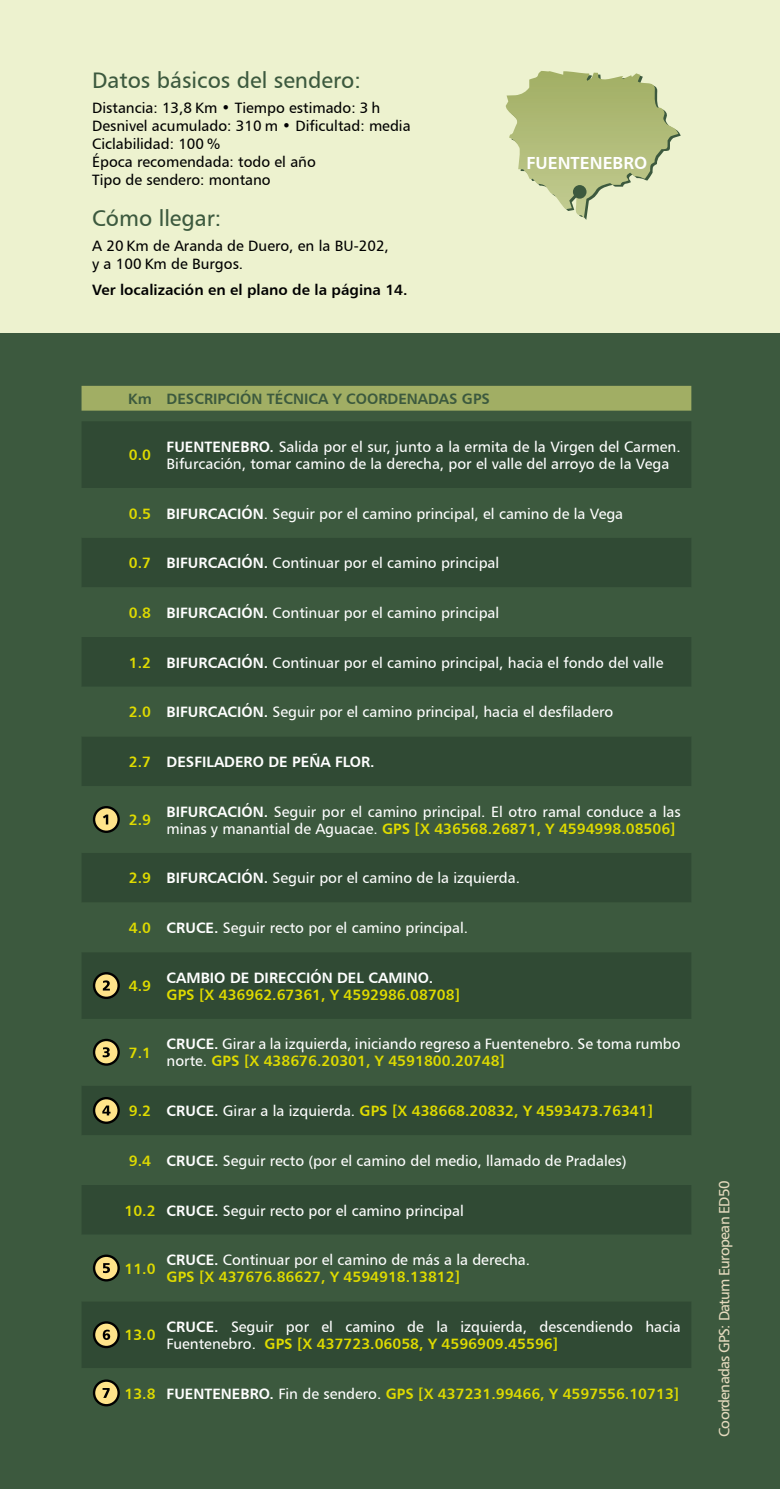
<style>
.page{position:relative;width:780px;height:1489px;background:#fff}
.page>*{position:absolute;margin:0;border:0;box-sizing:border-box;transform-origin:0 0}
.t1{font:22.5px "Humanist 777 BT Roman B";color:#3c593e}
.t2{font:17.5px "Humanist 777 BT Bold B";color:#fff}
.t3{font:15px/17px "Humanist 777 BT Roman B";color:#fff}
.t4{font:15px "Humanist 777 BT Bold B";color:#dfdb00}
.t5{font:15px/18px "Humanist 777 BT Roman B";color:#000}
.t6{font:15px "Humanist 777 BT Bold B";color:#fff}
.t7{font:15px "Humanist 777 BT Bold B";color:#000}
.t8{font:15px "Humanist 777 BT Bold B";color:#3c593e}
.t9{font:15px "Humanist 777 BT Roman B";letter-spacing:-.05em;color:#e5dabe}
.s1{font-family:"Humanist 777 BT Bold B"}
.s2{color:#dfdb00}
.s3{font-family:"Humanist 777 BT Roman B";color:#fff}
.s4{color:#fff}
</style>
<div class="page">
<div style="left:0;top:0;width:780px;height:1488px;background:#edf2cf"></div>
<div style="left:0;top:333px;width:780px;height:1155px;background:#3c593e"></div>
<div style="left:81px;top:386px;width:610px;height:24px;background:#a1ae64"></div>
<div style="left:82px;top:421px;width:609px;height:67px;background:#304a34"></div>
<svg style="left:82px;top:538px;width:609px;height:869px"></svg>
<svg style="left:93px;top:806px;width:27px;height:27px"></svg>
<div style="left:95px;top:808px;width:22px;height:22px;background:#ffe48a;border-radius:50%"></div>
<svg style="left:103px;top:814px;width:5px;height:10px"></svg>
<svg style="left:93px;top:972px;width:27px;height:26px"></svg>
<div style="left:95px;top:974px;width:22px;height:22px;background:#ffe48a;border-radius:50%"></div>
<svg style="left:103px;top:980px;width:7px;height:10px"></svg>
<svg style="left:93px;top:1038px;width:27px;height:27px"></svg>
<div style="left:95px;top:1041px;width:22px;height:22px;background:#ffe48a;border-radius:50%"></div>
<svg style="left:103px;top:1047px;width:7px;height:10px"></svg>
<svg style="left:93px;top:1096px;width:27px;height:27px"></svg>
<div style="left:95px;top:1099px;width:22px;height:22px;background:#ffe48a;border-radius:50%"></div>
<svg style="left:102px;top:1105px;width:8px;height:10px"></svg>
<svg style="left:93px;top:1254px;width:27px;height:27px"></svg>
<div style="left:95px;top:1256px;width:22px;height:22px;background:#ffe48a;border-radius:50%"></div>
<svg style="left:103px;top:1263px;width:7px;height:9px"></svg>
<svg style="left:93px;top:1321px;width:27px;height:26px"></svg>
<div style="left:95px;top:1323px;width:22px;height:22px;background:#ffe48a;border-radius:50%"></div>
<svg style="left:103px;top:1329px;width:7px;height:10px"></svg>
<svg style="left:93px;top:1379px;width:27px;height:27px"></svg>
<div style="left:95px;top:1381px;width:22px;height:22px;background:#ffe48a;border-radius:50%"></div>
<svg style="left:103px;top:1388px;width:7px;height:9px"></svg>
<svg style="left:505px;top:71px;width:175px;height:149px"></svg>
<div style="left:573px;top:185px;width:13px;height:14px;background:#3c593e;border-radius:50%"></div>
<h1 class="t1" style="left:92px;top:66px;width:270px">Datos básicos del sendero:</h1>
<p class="t5" style="left:92px;top:99px;width:320px">Distancia: 13,8 Km • Tiempo estimado: 3 h<br>Desnivel acumulado: 310 m • Dificultad: media<br>Ciclabilidad: 100 %<br>Época recomendada: todo el año<br>Tipo de sendero: montano</p>
<h1 class="t1" style="left:92px;top:204px;width:131px">Cómo llegar:</h1>
<p class="t5" style="left:92px;top:237px;width:298px">A 20 Km de Aranda de Duero, en la BU-202, y a 100 Km de Burgos.</p>
<p class="t7" style="left:92px;top:280px;width:317px">VER LOCALIZACIÓN EN EL PLANO DE LA PÁGINA 14.</p>
<p class="t8" style="left:128px;top:389px;width:354px">KM DESCRIPCIÓN TÉCNICA Y COORDENADAS GPS</p>
<p class="t2" style="left:526px;top:152px;width:33px">FUENTENE</p>
<p class="t2" style="left:612px;top:152px;width:34px">BRO</p>
<p class="t4" style="left:129px;top:445px;width:24px">0.0</p>
<p class="t3" style="left:167px;top:438px;width:515px"><span class="s1">FU ENTENEBRO.</span> Salida por el sur, junto a la ermita de la Virgen del Carmen.<br>Bifurcación, tomar camino de la derecha, por el valle del arroyo de la Vega</p>
<p class="t6" style="left:129px;top:504px;width:70px"><span class="s2">0.5</span> BIFURC</p>
<p class="t3" style="left:217px;top:504px;width:407px"><span class="s1">ACIÓN</span>. Seguir por el camino principal, el camino de la Vega</p>
<p class="t6" style="left:129px;top:553px;width:70px"><span class="s2">0.7</span> BIFURC</p>
<p class="t3" style="left:217px;top:554px;width:283px"><span class="s1">ACIÓN.</span> Continuar por el camino principal</p>
<p class="t6" style="left:129px;top:603px;width:70px"><span class="s2">0.8</span> BIFURC</p>
<p class="t3" style="left:217px;top:604px;width:283px"><span class="s1">ACIÓN.</span> Continuar por el camino principal</p>
<p class="t6" style="left:129px;top:653px;width:70px"><span class="s2">1.2</span> BIFURC</p>
<p class="t3" style="left:217px;top:653px;width:447px"><span class="s1">ACIÓN.</span> Continuar por el camino principal, hacia el fondo del valle</p>
<p class="t6" style="left:129px;top:702px;width:70px"><span class="s2">2.0</span> BIFURC</p>
<p class="t3" style="left:217px;top:703px;width:397px"><span class="s1">ACIÓN.</span> Seguir por el camino principal, hacia el desfiladero</p>
<p class="t6" style="left:129px;top:752px;width:247px"><span class="s2">2.7</span> DESFILADERO DE PEÑA FLOR.</p>
<p class="t6" style="left:167px;top:802px;width:32px">BIFURC</p>
<p class="t3" style="left:217px;top:802px;width:465px"><span class="s1">ACIÓN.</span> Seguir por el camino principal. El otro ramal conduce a las</p>
<p class="t4" style="left:167px;top:819px;width:510px"><span class="s3">minas y manantial de Aguacae.</span> GPS [X 436568.26871, Y 4594998.08506]</p>
<p class="t6" style="left:129px;top:868px;width:70px"><span class="s2">2.9</span> BIFURC</p>
<p class="t3" style="left:217px;top:869px;width:304px"><span class="s1">ACIÓN.</span> Seguir por el camino de la izquierda.</p>
<p class="t6" style="left:129px;top:918px;width:58px"><span class="s2">4.0</span> CRUC</p>
<p class="t3" style="left:206px;top:919px;width:264px"><span class="s1">E.</span> Seguir recto por el camino principal.</p>
<p class="t4" style="left:129px;top:810px;width:24px">2.9</p>
<p class="t4" style="left:129px;top:976px;width:24px">4.9</p>
<p class="t6" style="left:167px;top:968px;width:268px">CAMBIO DE DIRECCIÓN DEL CAMINO.</p>
<p class="t4" style="left:167px;top:985px;width:295px">GPS [X 436962.67361, Y 4592986.08708]</p>
<p class="t6" style="left:167px;top:1034px;width:20px">CRUC</p>
<p class="t3" style="left:206px;top:1035px;width:476px"><span class="s1">E.</span> Girar a la izquierda, iniciando regreso a Fuentenebro. Se toma rumbo</p>
<p class="t4" style="left:167px;top:1051px;width:340px"><span class="s3">norte.</span> GPS [X 438676.20301, Y 4591800.20748]</p>
<p class="t6" style="left:129px;top:1101px;width:58px"><span class="s2">9.2</span> CRUC</p>
<p class="t4" style="left:206px;top:1101px;width:449px"><span class="s4">E.</span> <span class="s3">Girar a la izquierda.</span> GPS [X 438668.20832, Y 4593473.76341]</p>
<p class="t6" style="left:129px;top:1151px;width:58px"><span class="s2">9.4</span> CRUC</p>
<p class="t3" style="left:206px;top:1151px;width:422px"><span class="s1">E.</span> Seguir recto (por el camino del medio, llamado de Pradales)</p>
<p class="t4" style="left:124px;top:1200px;width:63px">10.2 <span class="s4">CRUC</span></p>
<p class="t3" style="left:206px;top:1201px;width:260px"><span class="s1">E.</span> Seguir recto por el camino principal</p>
<p class="t4" style="left:129px;top:1043px;width:24px">7.1</p>
<p class="t4" style="left:124px;top:1258px;width:33px">11.0</p>
<p class="t6" style="left:167px;top:1250px;width:20px">CRUC</p>
<p class="t3" style="left:206px;top:1251px;width:326px"><span class="s1">E.</span> Continuar por el camino de más a la derecha.</p>
<p class="t4" style="left:167px;top:1267px;width:295px">GPS [X 437676.86627, Y 4594918.13812]</p>
<p class="t6" style="left:167px;top:1317px;width:20px">CRUC</p>
<p class="t3" style="left:206px;top:1317px;width:476px"><span class="s1">E.</span> Seguir por el camino de la izquierda, descendiendo hacia</p>
<p class="t4" style="left:167px;top:1334px;width:393px"><span class="s3">Fuentenebro.</span> GPS [X 437723.06058, Y 4596909.45596]</p>
<p class="t4" style="left:124px;top:1383px;width:556px">13.8 <span class="s4">FUENTENEBRO.</span> <span class="s3">Fin de sendero.</span> GPS [X 437231.99466, Y 4597556.10713]</p>
<p class="t4" style="left:124px;top:1325px;width:33px">13.0</p>
<p class="t9" style="left:714px;top:1436px;width:258px;rotate:-90deg">Coordenadas GPS: Datum European ED50</p>
</div>
